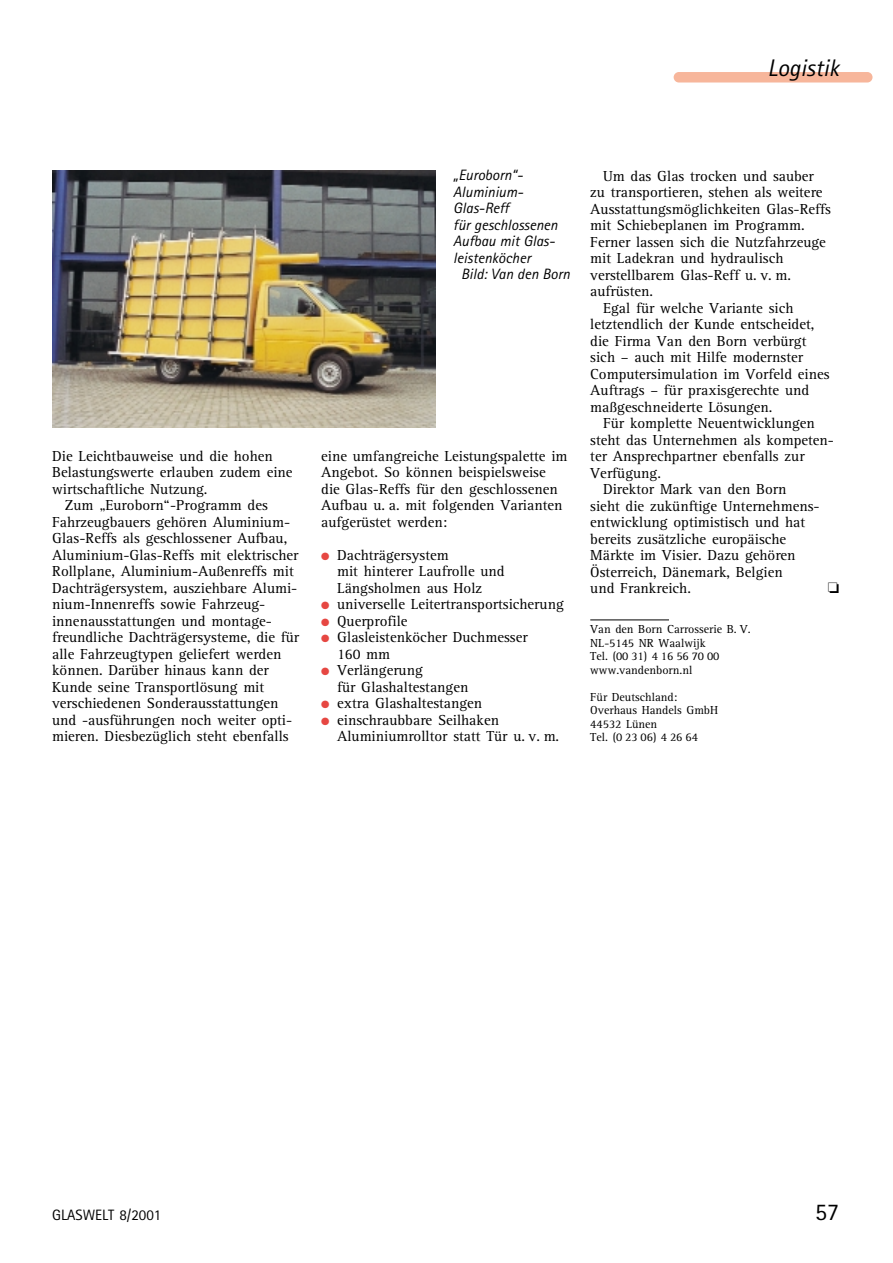
<style>
.page{position:relative;width:893px;height:1263px;background:#fff}
.page>*{position:absolute;margin:0;border:0;box-sizing:border-box;transform-origin:0 0}
.t1{font:italic 24px "Rotis Sans Serif";color:#000}
.t2{font:24px "Rotis Sans Serif";color:#000}
.t3{font:15px/16.5px "Rotis Serif";color:#000}
.t4{font:italic 15px "Rotis Sans Serif";color:#000}
.t5{font:15px "Rotis Sans Serif";color:#000}
.t6{font:12px/13.5px "Rotis Serif";color:#000}
.s1{color:#e64742}
</style>
<div class="page">
<hr style="left:590px;top:620px;width:79px;height:1px;background:#000">
<svg style="left:673px;top:72px;width:199px;height:11px;background:#f7baa0"></svg>
<img style="left:52px;top:170px;width:383px;height:258px">
<h1 class="t1" style="left:767px;top:60px;width:73px">Logistik</h1>
<p class="t3" style="left:52px;top:449px;width:222px">Die Leichtbauweise und die hohen</p>
<p class="t3" style="left:52px;top:465px;width:242px">Belastungswerte erlauben zudem eine</p>
<p class="t3" style="left:52px;top:482px;width:157px">wirtschaftliche Nutzung.</p>
<p class="t3" style="left:65px;top:498px;width:204px">Zum „Euroborn“-Programm des</p>
<p class="t3" style="left:52px;top:515px;width:239px">Fahrzeugbauers gehören Aluminium-</p>
<p class="t3" style="left:52px;top:531px;width:237px">Glas-Reffs als geschlossener Aufbau,</p>
<p class="t3" style="left:52px;top:548px;width:248px">Aluminium-Glas-Reffs mit elektrischer</p>
<p class="t3" style="left:52px;top:564px;width:243px">Rollplane, Aluminium-Außenreffs mit</p>
<p class="t3" style="left:52px;top:581px;width:247px">Dachträgersystem, ausziehbare Alumi-</p>
<p class="t3" style="left:52px;top:597px;width:215px">nium-Innenreffs sowie Fahrzeug-</p>
<p class="t3" style="left:52px;top:614px;width:221px">innenausstattungen und montage-</p>
<p class="t3" style="left:52px;top:630px;width:248px">freundliche Dachträgersysteme, die für</p>
<p class="t3" style="left:52px;top:647px;width:231px">alle Fahrzeugtypen geliefert werden</p>
<p class="t3" style="left:52px;top:663px;width:218px">können. Darüber hinaus kann der</p>
<p class="t3" style="left:52px;top:680px;width:213px">Kunde seine Transportlösung mit</p>
<p class="t3" style="left:52px;top:696px;width:228px">verschiedenen Sonderausstattungen</p>
<p class="t3" style="left:52px;top:713px;width:242px">und -ausführungen noch weiter opti-</p>
<p class="t3" style="left:52px;top:729px;width:238px">mieren. Diesbezüglich steht ebenfalls</p>
<p class="t4" style="left:453px;top:170px;width:71px">„Euroborn“-</p>
<p class="t4" style="left:453px;top:187px;width:72px">Aluminium-</p>
<p class="t4" style="left:453px;top:203px;width:57px">Glas-Reff</p>
<p class="t4" style="left:453px;top:220px;width:106px">für geschlossenen</p>
<p class="t4" style="left:453px;top:236px;width:103px">Aufbau mit Glas-</p>
<p class="t4" style="left:453px;top:253px;width:79px">leistenköcher</p>
<p class="t4" style="left:461px;top:269px;width:110px">Bild: Van den Born</p>
<p class="t3" style="left:321px;top:449px;width:248px">eine umfangreiche Leistungspalette im Angebot. So können beispielsweise die Glas-Reffs für den geschlossenen Aufbau u. a. mit folgenden Varianten aufgerüstet werden:</p>
<p class="t3" style="left:337px;top:548px;width:169px;text-indent:-16px"><span class="s1">●</span> Dachträgersystem<br>mit hinterer Laufrolle und<br>Längsholmen aus Holz</p>
<p class="t3" style="left:321px;top:597px;width:244px"><span class="s1">●</span> universelle Leitertransportsicherung</p>
<p class="t3" style="left:321px;top:614px;width:88px"><span class="s1">●</span> Querprofile</p>
<p class="t3" style="left:337px;top:630px;width:192px;text-indent:-16px"><span class="s1">●</span> Glasleistenköcher Duchmesser<br>160 mm</p>
<p class="t3" style="left:337px;top:663px;width:133px;text-indent:-16px"><span class="s1">●</span> Verlängerung<br>für Glashaltestangen</p>
<p class="t3" style="left:321px;top:696px;width:162px"><span class="s1">●</span> extra Glashaltestangen</p>
<p class="t3" style="left:337px;top:713px;width:223px;text-indent:-16px"><span class="s1">●</span> einschraubbare Seilhaken<br>Aluminiumrolltor statt Tür u. v. m.</p>
<p class="t3" style="left:603px;top:169px;width:212px">Um das Glas trocken und sauber</p>
<p class="t3" style="left:590px;top:185px;width:234px">zu transportieren, stehen als weitere</p>
<p class="t3" style="left:590px;top:202px;width:242px">Ausstattungsmöglichkeiten Glas-Reffs</p>
<p class="t3" style="left:590px;top:218px;width:216px">mit Schiebeplanen im Programm.</p>
<p class="t3" style="left:590px;top:235px;width:237px">Ferner lassen sich die Nutzfahrzeuge</p>
<p class="t3" style="left:590px;top:251px;width:195px">mit Ladekran und hydraulisch</p>
<p class="t3" style="left:590px;top:268px;width:202px">verstellbarem Glas-Reff u. v. m.</p>
<p class="t3" style="left:590px;top:284px;width:64px">aufrüsten.</p>
<p class="t3" style="left:603px;top:301px;width:192px">Egal für welche Variante sich</p>
<p class="t3" style="left:590px;top:317px;width:225px">letztendlich der Kunde entscheidet,</p>
<p class="t3" style="left:590px;top:334px;width:217px">die Firma Van den Born verbürgt</p>
<p class="t3" style="left:590px;top:350px;width:214px">sich – auch mit Hilfe modernster</p>
<p class="t3" style="left:590px;top:367px;width:241px">Computersimulation im Vorfeld eines</p>
<p class="t3" style="left:590px;top:383px;width:220px">Auftrags – für praxisgerechte und</p>
<p class="t3" style="left:590px;top:400px;width:184px">maßgeschneiderte Lösungen.</p>
<p class="t3" style="left:603px;top:416px;width:213px">Für komplette Neuentwicklungen</p>
<p class="t3" style="left:590px;top:433px;width:245px">steht das Unternehmen als kompeten-</p>
<p class="t3" style="left:590px;top:449px;width:216px">ter Ansprechpartner ebenfalls zur</p>
<p class="t3" style="left:590px;top:466px;width:72px">Verfügung.</p>
<p class="t3" style="left:603px;top:482px;width:185px">Direktor Mark van den Born</p>
<p class="t3" style="left:590px;top:499px;width:231px">sieht die zukünftige Unternehmens-</p>
<p class="t3" style="left:590px;top:515px;width:216px">entwicklung optimistisch und hat</p>
<p class="t3" style="left:590px;top:532px;width:197px">bereits zusätzliche europäische</p>
<p class="t3" style="left:590px;top:548px;width:207px">Märkte im Visier. Dazu gehören</p>
<p class="t3" style="left:590px;top:565px;width:194px">Österreich, Dänemark, Belgien</p>
<p class="t3" style="left:590px;top:581px;width:102px">und Frankreich.</p>
<p class="t6" style="left:590px;top:623px;width:162px">Van den Born Carrosserie B. V.<br>NL-5145 NR Waalwijk<br>Tel. (00 31) 4 16 56 70 00 www.vandenborn.nl</p>
<p class="t6" style="left:590px;top:691px;width:129px">Für Deutschland:<br>Overhaus Handels GmbH<br>44532 Lünen<br>Tel. (0 23 06) 4 26 64</p>
<p class="t5" style="left:52px;top:1209px;width:111px">GLASWELT 8/2001</p>
<h1 class="t2" style="left:815px;top:1203px;width:25px">57</h1>
</div>
